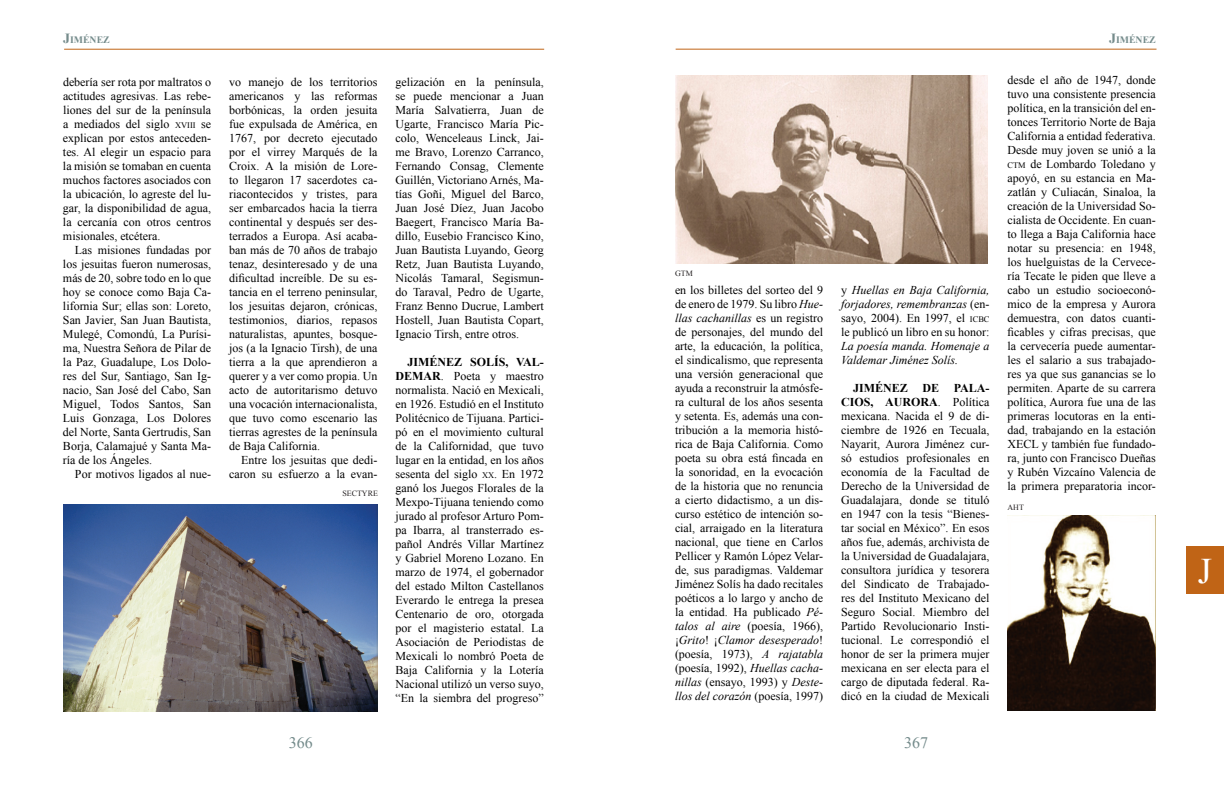
<style>
.page{position:relative;width:1224px;height:792px;background:#fff}
.page>*{position:absolute;margin:0;border:0;box-sizing:border-box;transform-origin:0 0}
.t1{font:36px "Times New Roman";color:#fff}
.t2{font:16px "Times New Roman";color:#748b8b}
.t3{font:12px/14px "Times New Roman";color:#000;text-align:justify}
.t4{font:italic 12px/14px "Times New Roman";color:#000}
.t5{font:700 9.8px "Times New Roman";color:#748b8b}
.t6{font:8px "Times New Roman";color:#231f20}
.s1{font-size:14px}
.s2{font-size:8.4px}
.s3{font-weight:700}
.s4{font-style:italic}
</style>
<div class="page">
<hr style="left:64px;top:49px;width:480px;height:1px;background:#c06416">
<hr style="left:676px;top:49px;width:480px;height:1px;background:#c06416">
<div style="left:1186px;top:547px;width:38px;height:47px;background:#c06416"></div>
<img style="left:1008px;top:516px;width:148px;height:194px">
<img style="left:675px;top:76px;width:312px;height:188px">
<img style="left:64px;top:505px;width:314px;height:207px">
<p class="t5" style="left:63px;top:33px;width:48px"><span class="s1">J</span>IMÉNEZ</p>
<p class="t5" style="left:1109px;top:33px;width:48px"><span class="s1">J</span>IMÉNEZ</p>
<p class="t3" style="left:63px;top:75px;width:150px">debería ser rota por maltratos o actitudes agresivas. Las rebe&shy;liones del sur de la península a mediados del siglo <span class="s2">XVIII</span> se explican por estos anteceden&shy;tes. Al elegir un espacio para la misión se tomaban en cuenta muchos factores asociados con la ubicación, lo agreste del lu&shy;gar, la disponibilidad de agua, la cercanía con otros centros misionales, etcétera.</p>
<p class="t3" style="left:63px;top:243px;width:150px;text-indent:12px">Las misiones fundadas por los jesuitas fueron numerosas, más de 20, sobre todo en lo que hoy se conoce como Baja Ca&shy;lifornia Sur; ellas son: Loreto, San Javier, San Juan Bautista, Mulegé, Comondú, La Purísi&shy;ma, Nuestra Señora de Pilar de la Paz, Guadalupe, Los Dolo&shy;res del Sur, Santiago, San Ig&shy;nacio, San José del Cabo, San Miguel, Todos Santos, San Luis Gonzaga, Los Dolores del Norte, Santa Gertrudis, San Borja, Calamajué y Santa Ma&shy;ría de los Ángeles.</p>
<p class="t3" style="left:75px;top:467px;width:138px">Por motivos ligados al nue-</p>
<p class="t3" style="left:1008px;top:73px;width:150px">desde el año de 1947, donde tuvo una consistente presencia política, en la transición del en&shy;tonces Territorio Norte de Baja California a entidad federativa.<br>Desde muy joven se unió a la <span class="s2">CTM</span> de Lombardo Toledano y apoyó, en su estancia en Ma&shy;zatlán y Culiacán, Sinaloa, la creación de la Universidad So&shy;cialista de Occidente. En cuan&shy;to llega a Baja California hace notar su presencia: en 1948, los huelguistas de la Cervece&shy;ría Tecate le piden que lleve a cabo un estudio socioeconó&shy;mico de la empresa y Aurora demuestra, con datos cuanti&shy;ficables y cifras precisas, que la cervecería puede aumentar&shy;les el salario a sus trabajado&shy;res ya que sus ganancias se lo permiten. Aparte de su carrera política, Aurora fue una de las primeras locutoras en la enti&shy;dad, trabajando en la estación xecl</p>
<p class="t3" style="left:229px;top:75px;width:150px">vo manejo de los territorios americanos y las reformas borbónicas, la orden jesuita fue expulsada de América, en 1767, por decreto ejecutado por el virrey Marqués de la Croix. A la misión de Lore&shy;to llegaron 17 sacerdotes ca&shy;riacontecidos y tristes, para ser embarcados hacia la tierra continental y después ser des&shy;terrados a Europa. Así acaba&shy;ban más de 70 años de trabajo tenaz, desinteresado y de una dificultad increíble. De su es&shy;tancia en el terreno peninsular, los jesuitas dejaron, crónicas, testimonios, diarios, repasos naturalistas, apuntes, bosque&shy;jos (a la Ignacio Tirsh), de una tierra a la que aprendieron a querer y a ver como propia. Un acto de autoritarismo detuvo una vocación internacionalista, que tuvo como escenario las tierras agrestes de la península de Baja California.</p>
<p class="t3" style="left:229px;top:453px;width:150px;text-align:right">Entre los jesuitas que dedi&shy;caron su esfuerzo a la evan-</p>
<p class="t3" style="left:396px;top:75px;width:150px">gelización en la península, se puede mencionar a Juan María Salvatierra, Juan de Ugarte, Francisco María Pic&shy;colo, Wenceleaus Linck, Jai&shy;me Bravo, Lorenzo Carranco, Fernando Consag, Clemente Guillén, Victoriano Arnés, Ma&shy;tías Goñi, Miguel del Barco, Juan José Díez, Juan Jacobo Baegert, Francisco María Ba&shy;dillo, Eusebio Francisco Kino, Juan Bautista Luyando, Georg Retz, Juan Bautista Luyando, Nicolás Tamaral, Segismun&shy;do Taraval, Pedro de Ugarte, Franz Benno Ducrue, Lambert Hostell, Juan Bautista Copart, Ignacio Tirsh, entre otros.</p>
<p class="t3" style="left:396px;top:355px;width:150px;text-indent:12px"><span class="s3">JIMÉNEZ SOLÍS, VAL-DEMAR</span>. Poeta y maestro normalista. Nació en Mexicali, en 1926. Estudió en el Instituto Politécnico de Tijuana. Partici&shy;pó en el movimiento cultural de la Californidad, que tuvo lugar en la entidad, en los años sesenta del siglo <span class="s2">XX</span>. En 1972 ganó los Juegos Florales de la Mexpo-Tijuana teniendo como jurado al profesor Arturo Pom&shy;pa Ibarra, al transterrado es&shy;pañol Andrés Villar Martínez y Gabriel Moreno Lozano. En marzo de 1974, el gobernador del estado Milton Castellanos Everardo le entrega la presea Centenario de oro, otorgada por el magisterio estatal. La Asociación de Periodistas de Mexicali lo nombró Poeta de Baja California y la Lotería Nacional utilizó un verso suyo, “En la siembra del progreso”</p>
<p class="t6" style="left:675px;top:268px;width:19px">GTM</p>
<p class="t3" style="left:675px;top:283px;width:150px">en los billetes del sorteo del 9 de enero de 1979. Su libro <span class="s4">Hue&shy;llas cachanillas</span> es un registro de personajes, del mundo del arte, la educación, la política, el sindicalismo, que representa una versión generacional que ayuda a reconstruir la atmósfe&shy;ra cultural de los años sesenta y setenta. Es, además una con&shy;tribución a la memoria histó&shy;rica de Baja California. Como poeta su obra está fincada en la sonoridad, en la evocación de la historia que no renuncia a cierto didactismo, a un dis&shy;curso estético de intención so&shy;cial, arraigado en la literatura nacional, que tiene en Carlos Pellicer y Ramón López Velar&shy;de, sus paradigmas. Valdemar Jiménez Solís ha dado recitales poéticos a lo largo y ancho de la entidad. Ha publicado <span class="s4">Pé&shy;talos al aire</span> (poesía, 1966), ¡<span class="s4">Grito</span>! ¡<span class="s4">Clamor desesperado</span>! (poesía, 1973), <span class="s4">A rajatabla </span>(poesía, 1992), <span class="s4">Huellas cacha&shy;nillas</span> (ensayo, 1993) y <span class="s4">Deste&shy;llos del corazón</span> (poesía, 1997)</p>
<p class="t3" style="left:841px;top:283px;width:150px">y <span class="s4">Huellas en Baja California, forjadores, remembranzas</span> (en&shy;sayo, 2004). En 1997, el <span class="s2">ICBC </span>le publicó un libro en su honor:</p>
<p class="t4" style="left:841px;top:339px;width:150px">La poesía manda. Homenaje a<br>Valdemar Jiménez Solís.</p>
<p class="t3" style="left:841px;top:381px;width:150px;text-indent:12px"><span class="s3">JIMÉNEZ DE PALA-CIOS, AURORA</span>. Política mexicana. Nacida el 9 de di&shy;ciembre de 1926 en Tecuala, Nayarit, Aurora Jiménez cur&shy;só estudios profesionales en economía de la Facultad de Derecho de la Universidad de Guadalajara, donde se tituló en 1947 con la tesis “Bienes&shy;tar social en México”. En esos años fue, además, archivista de la Universidad de Guadalajara, consultora jurídica y tesorera del Sindicato de Trabajado&shy;res del Instituto Mexicano del Seguro Social. Miembro del Partido Revolucionario Insti&shy;tucional. Le correspondió el honor de ser la primera mujer mexicana en ser electa para el cargo de diputada federal. Ra&shy;dicó en la ciudad de Mexicali</p>
<p class="t3" style="left:1008px;top:437px;width:150px;text-indent:34px">y también fue fundado&shy;ra, junto con Francisco Dueñas y Rubén Vizcaíno Valencia de la primera preparatoria incor-</p>
<p class="t6" style="left:1008px;top:502px;width:18px">AHT</p>
<p class="t6" style="left:342px;top:488px;width:37px">SECTYRE</p>
<h2 class="t2" style="left:289px;top:732px;width:25px">366</h2>
<h2 class="t2" style="left:904px;top:732px;width:25px">367</h2>
<h1 class="t1" style="left:1198px;top:546px;width:16px">J</h1>
</div>
